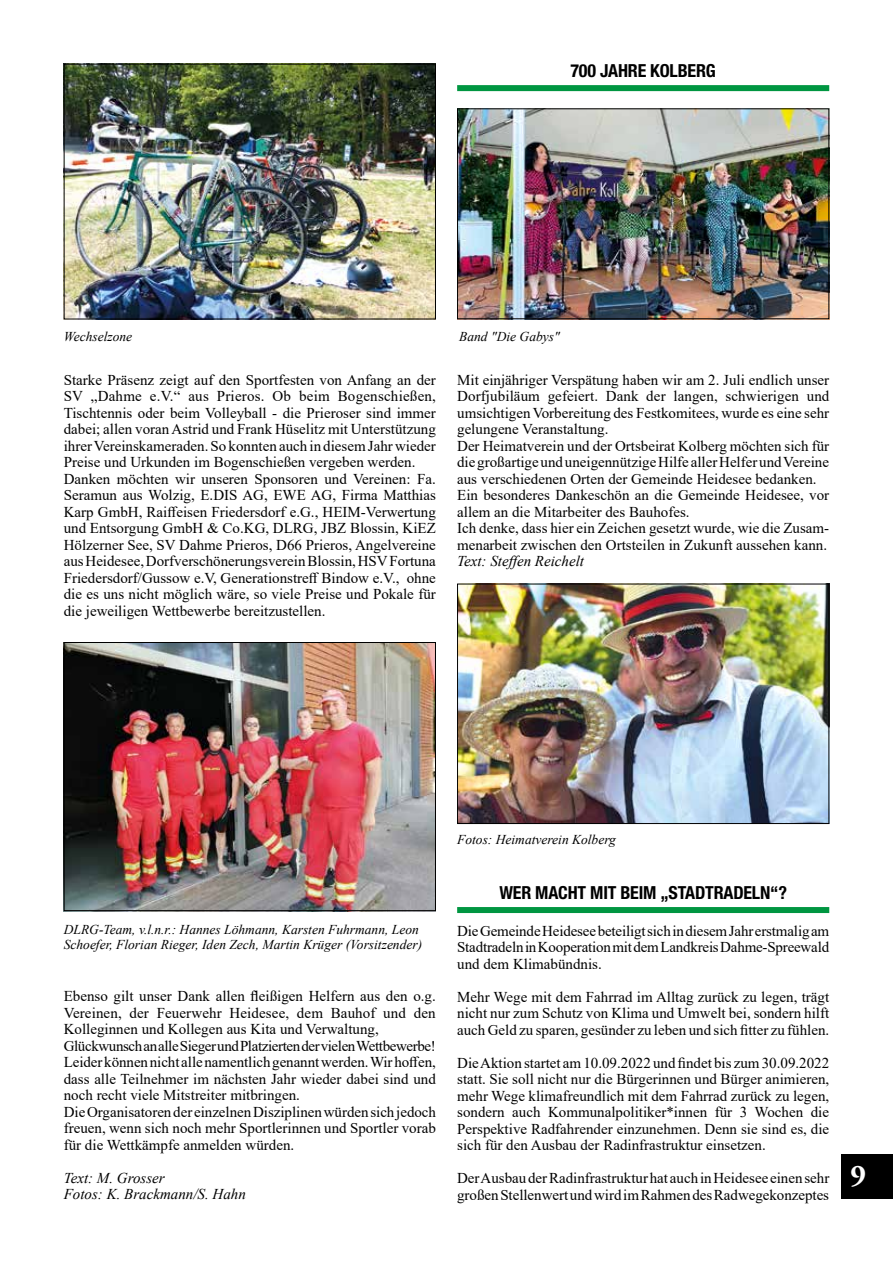
<style>
.page{position:relative;width:893px;height:1263px;background:#fff}
.page>*{position:absolute;margin:0;border:0;box-sizing:border-box;transform-origin:0 0}
.t1{font:700 30px "Adobe Garamond Pro";color:#fff}
.t2{font:700 condensed 18px "Helvetica Neue LT Std";letter-spacing:-.01em;color:#000}
.t3{font:15px/16.5px "Times New Roman";color:#000}
.t4{font:italic 15px/16.5px "Times New Roman";color:#000}
.t5{font:italic 13.5px/15px "Times New Roman";color:#000}
</style>
<div class="page">
<div style="left:842px;top:1154px;width:51px;height:45px;background:#000"></div>
<img style="left:459px;top:110px;width:368px;height:207px">
<div style="left:457px;top:108px;width:372px;height:211px;border:1px solid #000"></div>
<div style="left:457px;top:85px;width:372px;height:6px;background:#009641"></div>
<img style="left:459px;top:586px;width:368px;height:236px">
<div style="left:457px;top:584px;width:372px;height:240px;border:1px solid #000"></div>
<div style="left:457px;top:907px;width:372px;height:6px;background:#009641"></div>
<img style="left:66px;top:66px;width:368px;height:251px">
<div style="left:64px;top:64px;width:372px;height:255px;border:1px solid #000"></div>
<img style="left:66px;top:644px;width:368px;height:265px">
<div style="left:64px;top:642px;width:372px;height:269px;border:1px solid #000"></div>
<p class="t2" style="left:570px;top:59px;width:147px">700 JAHRE KOLBERG</p>
<p class="t5" style="left:64px;top:329px;width:70px">Wechselzone</p>
<p class="t3" style="left:64px;top:371px;width:374px">Starke Präsenz zeigt auf den Sportfesten von Anfang an der SV „Dahme e.V.“ aus Prieros. Ob beim Bogenschießen, Tischtennis oder beim Volleyball - die Prieroser sind immer dabei; allen voran Astrid und Frank Hüselitz mit Unterstützung ihrer Vereinskameraden. So konnten auch in diesem Jahr wieder Preise und Urkunden im Bogenschießen vergeben werden.<br>Danken möchten wir unseren Sponsoren und Vereinen: Fa.<br>Seramun aus Wolzig, E.DIS AG, EWE AG, Firma Matthias Karp GmbH, Raiffeisen Friedersdorf e.G., HEIM-Verwertung und Entsorgung GmbH &amp; Co.KG, DLRG, JBZ Blossin, KiEZ Hölzerner See, SV Dahme Prieros, D66 Prieros, Angelvereine aus Heidesee, Dorfverschönerungsverein Blossin, HSV Fortuna Friedersdorf/Gussow e.V, Generationstreff Bindow e.V., ohne die es uns nicht möglich wäre, so viele Preise und Pokale für die jeweiligen Wettbewerbe bereitzustellen.</p>
<p class="t5" style="left:459px;top:329px;width:102px">Band "Die Gabys"</p>
<p class="t3" style="left:457px;top:371px;width:374px">Mit einjähriger Verspätung haben wir am 2. Juli endlich unser Dorfjubiläum gefeiert. Dank der langen, schwierigen und umsichtigen Vorbereitung des Festkomitees, wurde es eine sehr gelungene Veranstaltung.<br>Der Heimatverein und der Ortsbeirat Kolberg möchten sich für die großartige und uneigennützige Hilfe aller Helfer und Vereine aus verschiedenen Orten der Gemeinde Heidesee bedanken.<br>Ein besonderes Dankeschön an die Gemeinde Heidesee, vor allem an die Mitarbeiter des Bauhofes.<br>Ich denke, dass hier ein Zeichen gesetzt wurde, wie die Zusam&shy;menarbeit zwischen den Ortsteilen in Zukunft aussehen kann.</p>
<p class="t4" style="left:457px;top:552px;width:128px">Text: Steffen Reichelt</p>
<p class="t5" style="left:64px;top:922px;width:360px">DLRG-Team, v.l.n.r.: Hannes Löhmann, Karsten Fuhrmann, Leon<br>Schoefer, Florian Rieger, Iden Zech, Martin Krüger (Vorsitzender)</p>
<p class="t3" style="left:64px;top:987px;width:374px">Ebenso gilt unser Dank allen fleißigen Helfern aus den o.g.<br>Vereinen, der Feuerwehr Heidesee, dem Bauhof und den Kolleginnen und Kollegen aus Kita und Verwaltung, Glückwunsch an alle Sieger und Platzierten der vielen Wettbewerbe!<br>Leider können nicht alle namentlich genannt werden. Wir hoffen, dass alle Teilnehmer im nächsten Jahr wieder dabei sind und noch recht viele Mitstreiter mitbringen.<br>Die Organisatoren der einzelnen Disziplinen würden sich jedoch freuen, wenn sich noch mehr Sportlerinnen und Sportler vorab für die Wettkämpfe anmelden würden.</p>
<p class="t4" style="left:64px;top:1169px;width:184px">Text: M. Grosser<br>Fotos: K. Brackmann/S. Hahn</p>
<p class="t5" style="left:457px;top:831px;width:160px">Fotos: Heimatverein Kolberg</p>
<p class="t2" style="left:499px;top:881px;width:289px">WER MACHT MIT BEIM „STADTRADELN“?</p>
<p class="t3" style="left:457px;top:922px;width:374px;text-align:justify">Die Gemeinde Heidesee beteiligt sich in diesem Jahr erstmalig am Stadtradeln in Kooperation mit dem Landkreis Dahme-Spreewald und dem Klimabündnis.</p>
<p class="t3" style="left:457px;top:988px;width:374px;text-align:justify">Mehr Wege mit dem Fahrrad im Alltag zurück zu legen, trägt nicht nur zum Schutz von Klima und Umwelt bei, sondern hilft auch Geld zu sparen, gesünder zu leben und sich fitter zu fühlen.</p>
<p class="t3" style="left:457px;top:1054px;width:374px;text-align:justify">Die Aktion startet am 10.09.2022 und findet bis zum 30.09.2022 statt. Sie soll nicht nur die Bürgerinnen und Bürger animieren, mehr Wege klimafreundlich mit dem Fahrrad zurück zu legen, sondern auch Kommunalpolitiker*innen für 3 Wochen die Perspektive Radfahrender einzunehmen. Denn sie sind es, die sich für den Ausbau der Radinfrastruktur einsetzen.</p>
<p class="t3" style="left:457px;top:1169px;width:374px">Der Ausbau der Radinfrastruktur hat auch in Heidesee einen sehr großen Stellenwert und wird im Rahmen des Radwegekonzeptes</p>
<h1 class="t1" style="left:850px;top:1158px;width:17px">9</h1>
</div>
